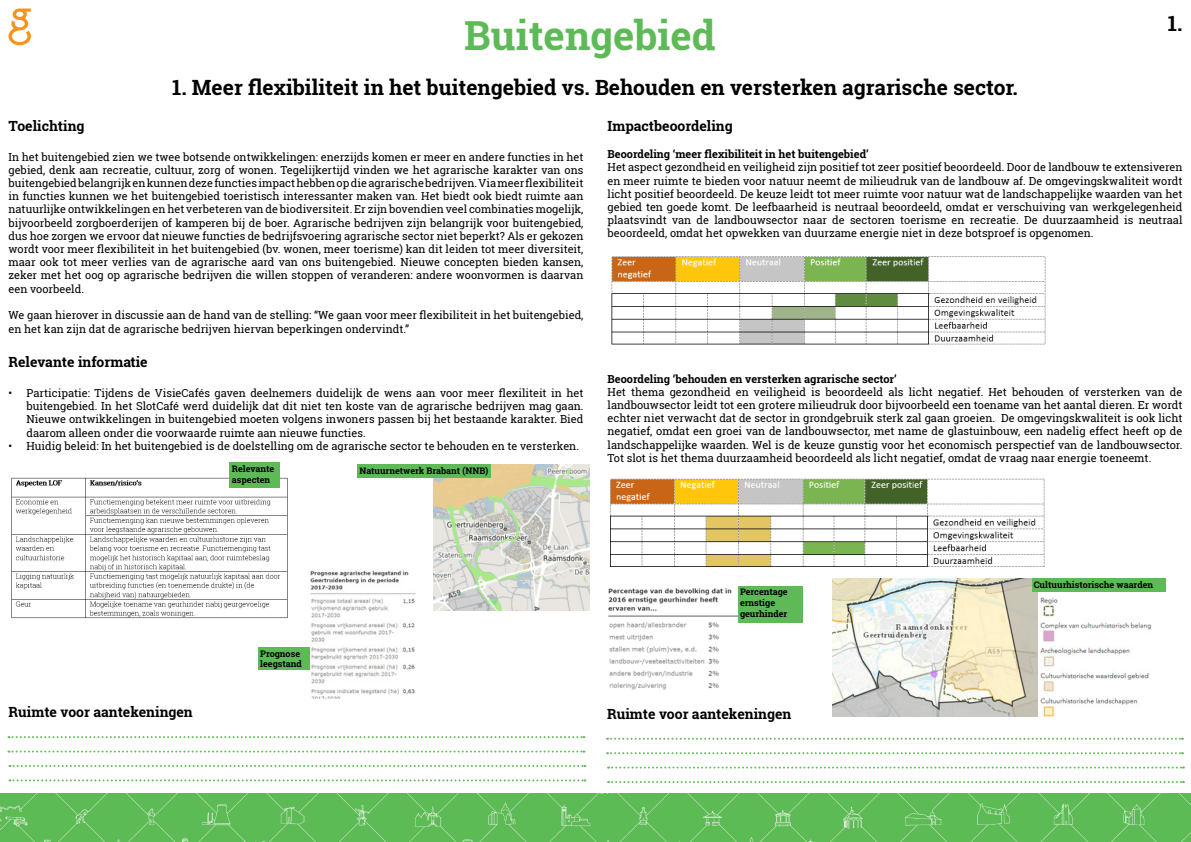
<style>
.page{position:relative;width:1191px;height:842px;background:#fff}
.page>*{position:absolute;margin:0;border:0;box-sizing:border-box;transform-origin:0 0}
.t1{font:700 40.1px "Roboto Slab";color:#5dba57}
.t2{font:700 21px "Roboto Slab";color:#000}
.t3{font:700 14px "Roboto Slab";color:#000}
.t4{font:11px/13.2px "Roboto Slab";color:#000;text-align:justify}
.t5{font:700 11px "Roboto Slab";color:#000}
.t6{font:700 9px/10.8px "Roboto Slab";color:#000}
</style>
<div class="page">
<img style="left:0;top:794px;width:1191px;height:48px">
<svg style="left:9px;top:9px;width:22px;height:36px"></svg>
<svg style="left:9px;top:736px;width:575px;height:2px"></svg>
<svg style="left:9px;top:750px;width:575px;height:2px"></svg>
<svg style="left:10px;top:765px;width:575px;height:2px"></svg>
<svg style="left:10px;top:779px;width:575px;height:2px"></svg>
<img style="left:11px;top:476px;width:277px;height:142px">
<div style="left:230px;top:462px;width:50px;height:26px;background:#5dba57"></div>
<img style="left:433px;top:465px;width:157px;height:146px">
<div style="left:357px;top:465px;width:134px;height:13px;background:#5dba57"></div>
<img style="left:310px;top:570px;width:105px;height:128px">
<div style="left:258px;top:647px;width:51px;height:22px;background:#5dba57"></div>
<img style="left:611px;top:256px;width:435px;height:89px">
<img style="left:610px;top:478px;width:435px;height:89px">
<svg style="left:607px;top:738px;width:576px;height:2px"></svg>
<svg style="left:607px;top:752px;width:576px;height:2px"></svg>
<svg style="left:608px;top:766px;width:576px;height:2px"></svg>
<svg style="left:608px;top:781px;width:576px;height:2px"></svg>
<img style="left:608px;top:588px;width:130px;height:102px">
<div style="left:738px;top:586px;width:64px;height:37px;background:#5dba57"></div>
<img style="left:832px;top:578px;width:205px;height:138px">
<img style="left:1040px;top:597px;width:112px;height:120px">
<div style="left:1031px;top:578px;width:134px;height:13px;background:#5dba57"></div>
<h1 class="t1" style="left:464px;top:8px;width:253px">Buitengebied</h1>
<h2 class="t2" style="left:172px;top:73px;width:847px">1. Meer flexibiliteit in het buitengebied vs. Behouden en versterken agrarische sector.</h2>
<h2 class="t2" style="left:1167px;top:9px;width:16px">1.</h2>
<p class="t3" style="left:9px;top:116px;width:77px">Toelichting</p>
<p class="t4" style="left:9px;top:150px;width:576px">In het buitengebied zien we twee botsende ontwikkelingen: enerzijds komen er meer en andere functies in het gebied, denk aan recreatie, cultuur, zorg of wonen. Tegelijkertijd vinden we het agrarische karakter van ons buitengebied belangrijk en kunnen deze functies impact hebben op die agrarische bedrijven. Via meer flexibiliteit in functies kunnen we het buitengebied toeristisch interessanter maken van. Het biedt ook biedt ruimte aan natuurlijke ontwikkelingen en het verbeteren van de biodiversiteit. Er zijn bovendien veel combinaties mogelijk, bijvoorbeeld zorgboerderijen of kamperen bij de boer. Agrarische bedrijven zijn belangrijk voor buitengebied, dus hoe zorgen we ervoor dat nieuwe functies de bedrijfsvoering agrarische sector niet beperkt? Als er gekozen wordt voor meer flexibiliteit in het buitengebied (bv. wonen, meer toerisme) kan dit leiden tot meer diversiteit, maar ook tot meer verlies van de agrarische aard van ons buitengebied. Nieuwe concepten bieden kansen, zeker met het oog op agrarische bedrijven die willen stoppen of veranderen: andere woonvormen is daarvan een voorbeeld.</p>
<p class="t4" style="left:9px;top:308px;width:576px;line-height:14.4px">We gaan hierover in discussie aan de hand van de stelling: “We gaan voor meer flexibiliteit in het buitengebied, en het kan zijn dat de agrarische bedrijven hiervan beperkingen ondervindt.”</p>
<p class="t3" style="left:9px;top:352px;width:141px">Relevante informatie</p>
<p class="t4" style="left:26px;top:386px;width:558px;text-indent:-18px">• Participatie: Tijdens de VisieCafés gaven deelnemers duidelijk de wens aan voor meer flexiliteit in het buitengebied. In het SlotCafé werd duidelijk dat dit niet ten koste van de agrarische bedrijven mag gaan.<br>Nieuwe ontwikkelingen in buitengebied moeten volgens inwoners passen bij het bestaande karakter. Bied daarom alleen onder die voorwaarde ruimte aan nieuwe functies.</p>
<p class="t4" style="left:9px;top:439px;width:572px">• Huidig beleid: In het buitengebied is de doelstelling om de agrarische sector te behouden en te versterken.</p>
<p class="t6" style="left:232px;top:463px;width:44px">Relevante aspecten</p>
<p class="t6" style="left:359px;top:466px;width:130px">Natuurnetwerk Brabant (NNB)</p>
<p class="t3" style="left:607px;top:116px;width:127px">Impactbeoordeling</p>
<p class="t5" style="left:607px;top:147px;width:263px">Beoordeling ‘meer flexibiliteit in het buitengebied’</p>
<p class="t4" style="left:607px;top:161px;width:576px">Het aspect gezondheid en veiligheid zijn positief tot zeer positief beoordeeld. Door de landbouw te extensiveren en meer ruimte te bieden voor natuur neemt de milieudruk van de landbouw af. De omgevingskwaliteit wordt licht positief beoordeeld. De keuze leidt tot meer ruimte voor natuur wat de landschappelijke waarden van het gebied ten goede komt. De leefbaarheid is neutraal beoordeeld, omdat er verschuiving van werkgelegenheid plaatsvindt van de landbouwsector naar de sectoren toerisme en recreatie. De duurzaamheid is neutraal beoordeeld, omdat het opwekken van duurzame energie niet in deze botsproef is opgenomen.</p>
<p class="t5" style="left:607px;top:371px;width:291px">Beoordeling ‘behouden en versterken agrarische sector’</p>
<p class="t4" style="left:607px;top:385px;width:576px">Het thema gezondheid en veiligheid is beoordeeld als licht negatief. Het behouden of versterken van de landbouwsector leidt tot een grotere milieudruk door bijvoorbeeld een toename van het aantal dieren. Er wordt echter niet verwacht dat de sector in grondgebruik sterk zal gaan groeien. De omgevingskwaliteit is ook licht negatief, omdat een groei van de landbouwsector, met name de glastuinbouw, een nadelig effect heeft op de landschappelijke waarden. Wel is de keuze gunstig voor het economisch perspectief van de landbouwsector.<br>Tot slot is het thema duurzaamheid beoordeeld als licht negatief, omdat de vraag naar energie toeneemt.</p>
<p class="t3" style="left:9px;top:702px;width:186px">Ruimte voor aantekeningen</p>
<p class="t6" style="left:260px;top:648px;width:43px">Prognose leegstand</p>
<p class="t6" style="left:740px;top:586px;width:49px">Percentage ernstige geurhinder</p>
<p class="t3" style="left:607px;top:704px;width:186px">Ruimte voor aantekeningen</p>
<p class="t6" style="left:1033px;top:579px;width:121px">Cultuurhistorische waarden</p>
</div>
